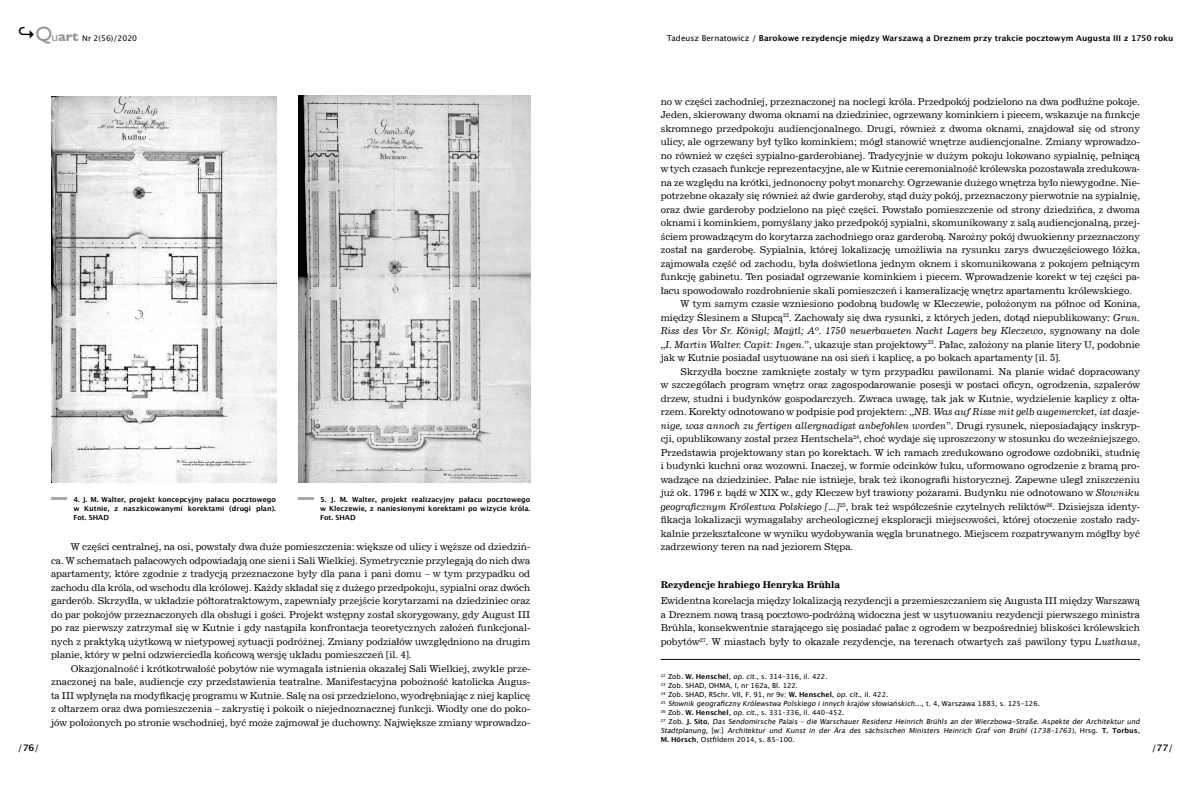
<style>
.page{position:relative;width:1191px;height:794px;background:#fff}
.page>*{position:absolute;margin:0;border:0;box-sizing:border-box;transform-origin:0 0}
.t1{font:9.4px/13.5px "News 702 EU";color:#000;text-align:justify}
.t2{font:italic 9.4px "News 702 EU";color:#000}
.t3{font:700 9.4px "News 702 EU";color:#000}
.t4{font:9px "Lucida Grande";color:#000}
.t5{font:700 8px "Lucida Grande";letter-spacing:.005em;color:#000}
.t6{font:7.8px "Lucida Grande";color:#000}
.t7{font:italic 7px/9px "Lucida Grande";color:#000}
.t8{font:700 7px/9px "Lucida Grande";color:#000;text-align:justify}
.s1{font-weight:700;font-size:18px}
.s2{font-family:"Gill Sans";font-size:20.6px;color:#939598}
.s3{font-family:"Gill Sans";font-size:13.2px;color:#939598}
.s4{font-family:"Gill Sans";font-weight:700;font-size:13.2px;color:#939598}
.s5{font-weight:400}
.s6{font-style:italic}
.s7{font-style:normal}
.s8{font-weight:700;font-style:normal}
.s9{font-weight:700}
</style>
<div class="page">
<hr style="left:660px;top:659px;width:480px;height:1px;background:#000">
<svg style="left:51px;top:497px;width:16px;height:2px"></svg>
<svg style="left:298px;top:497px;width:15px;height:2px"></svg>
<img style="left:51px;top:96px;width:225px;height:386px">
<img style="left:298px;top:96px;width:232px;height:386px">
<p class="t6" style="left:18px;top:34px;width:121px"><span class="s1">↪</span><span class="s2">Q</span><span class="s3">u</span><span class="s4">art</span> Nr 2(56)/2020</p>
<p class="t5" style="left:667px;top:34px;width:508px"><span class="s5">Tadeusz Bernatowicz /</span> Barokowe rezydencje między Warszawą a Dreznem przy trakcie pocztowym Augusta III z 1750 roku</p>
<p class="t1" style="left:660px;top:95px;width:481px">no w części zachodniej, przeznaczonej na noclegi króla. Przedpokój podzielono na dwa podłużne pokoje.</p>
<p class="t1" style="left:660px;top:108px;width:481px">Jeden, skierowany dwoma oknami na dziedziniec, ogrzewany kominkiem i piecem, wskazuje na funkcje</p>
<p class="t1" style="left:660px;top:122px;width:481px">skromnego przedpokoju audiencjonalnego. Drugi, również z dwoma oknami, znajdował się od strony</p>
<p class="t1" style="left:660px;top:135px;width:481px">ulicy, ale ogrzewany był tylko kominkiem; mógł stanowić wnętrze audiencjonalne. Zmiany wprowadzo-</p>
<p class="t1" style="left:660px;top:149px;width:481px">no również w części sypialno-garderobianej. Tradycyjnie w dużym pokoju lokowano sypialnię, pełniącą</p>
<p class="t1" style="left:660px;top:162px;width:481px">w tych czasach funkcje reprezentacyjne, ale w Kutnie ceremonialność królewska pozostawała zredukowa-</p>
<p class="t1" style="left:660px;top:176px;width:481px">na ze względu na krótki, jednonocny pobyt monarchy. Ogrzewanie dużego wnętrza było niewygodne. Nie-</p>
<p class="t1" style="left:660px;top:189px;width:481px">potrzebne okazały się również aż dwie garderoby, stąd duży pokój, przeznaczony pierwotnie na sypialnię,</p>
<p class="t1" style="left:660px;top:203px;width:481px">oraz dwie garderoby podzielono na pięć części. Powstało pomieszczenie od strony dziedzińca, z dwoma</p>
<p class="t1" style="left:660px;top:216px;width:481px">oknami i kominkiem, pomyślany jako przedpokój sypialni, skomunikowany z salą audiencjonalną, przej-</p>
<p class="t1" style="left:660px;top:230px;width:481px">ściem prowadzącym do korytarza zachodniego oraz garderobą. Narożny pokój dwuokienny przeznaczony</p>
<p class="t1" style="left:660px;top:243px;width:481px">został na garderobę. Sypialnia, której lokalizację umożliwia na rysunku zarys dwuczęściowego łóżka,</p>
<p class="t1" style="left:660px;top:257px;width:481px">zajmowała część od zachodu, była doświetlona jednym oknem i skomunikowana z pokojem pełniącym</p>
<p class="t1" style="left:660px;top:270px;width:481px">funkcję gabinetu. Ten posiadał ogrzewanie kominkiem i piecem. Wprowadzenie korekt w tej części pa-</p>
<p class="t1" style="left:660px;top:284px;width:473px">łacu spowodowało rozdrobnienie skali pomieszczeń i kameralizację wnętrz apartamentu królewskiego.</p>
<p class="t1" style="left:680px;top:297px;width:461px">W tym samym czasie wzniesiono podobną budowlę w Kleczewie, położonym na północ od Konina,</p>
<p class="t1" style="left:660px;top:311px;width:481px">między Ślesinem a Słupcą<sup>22</sup>. Zachowały się dwa rysunki, z których jeden, dotąd niepublikowany: <span class="s6">Grun.</span></p>
<p class="t2" style="left:660px;top:325px;width:481px">Riss des Vor Sr. Königl; Maÿtl; Aº. 1750 neuerbaueten Nacht Lagers bey Kleczewo<span class="s7">, sygnowany na dole</span></p>
<p class="t1" style="left:660px;top:338px;width:481px">„<span class="s6">I. Martin Walter. Capit: Ingen.</span>”, ukazuje stan projektowy<sup>23</sup>. Pałac, założony na planie litery U, podobnie</p>
<p class="t1" style="left:660px;top:351px;width:401px">jak w Kutnie posiadał usytuowane na osi sień i kaplicę, a po bokach apartamenty [il. 5].</p>
<p class="t1" style="left:680px;top:365px;width:461px">Skrzydła boczne zamknięte zostały w tym przypadku pawilonami. Na planie widać dopracowany</p>
<p class="t1" style="left:660px;top:378px;width:481px">w szczegółach program wnętrz oraz zagospodarowanie posesji w postaci oficyn, ogrodzenia, szpalerów</p>
<p class="t1" style="left:660px;top:392px;width:481px">drzew, studni i budynków gospodarczych. Zwraca uwagę, tak jak w Kutnie, wydzielenie kaplicy z ołta-</p>
<p class="t1" style="left:660px;top:405px;width:481px">rzem. Korekty odnotowano w podpisie pod projektem: „<span class="s6">NB. Was auf Risse mit gelb augemercket, ist dasje-</span></p>
<p class="t2" style="left:660px;top:419px;width:481px">nige, was annoch zu fertigen allergnadigst anbefohlen worden<span class="s7">”. Drugi rysunek, nieposiadający inskryp-</span></p>
<p class="t1" style="left:660px;top:432px;width:481px">cji, opublikowany został przez Hentschela<sup>24</sup>, choć wydaje się uproszczony w stosunku do wcześniejszego.</p>
<p class="t1" style="left:660px;top:446px;width:481px">Przedstawia projektowany stan po korektach. W ich ramach zredukowano ogrodowe ozdobniki, studnię</p>
<p class="t1" style="left:660px;top:459px;width:481px">i budynki kuchni oraz wozowni. Inaczej, w formie odcinków łuku, uformowano ogrodzenie z bramą pro-</p>
<p class="t1" style="left:660px;top:473px;width:481px">wadzące na dziedziniec. Pałac nie istnieje, brak też ikonografii historycznej. Zapewne uległ zniszczeniu</p>
<p class="t1" style="left:660px;top:486px;width:481px">już ok. 1796 r. bądź w XIX w., gdy Kleczew był trawiony pożarami. Budynku nie odnotowano w <span class="s6">Słowniku</span></p>
<p class="t1" style="left:660px;top:500px;width:481px"><span class="s6">geograficznym Królestwa Polskiego [...]</span><sup>25</sup>, brak też współcześnie czytelnych reliktów<sup>26</sup>. Dzisiejsza identy-</p>
<p class="t1" style="left:660px;top:513px;width:481px">fikacja lokalizacji wymagałaby archeologicznej eksploracji miejscowości, której otoczenie zostało rady-</p>
<p class="t1" style="left:660px;top:527px;width:481px">kalnie przekształcone w wyniku wydobywania węgla brunatnego. Miejscem rozpatrywanym mógłby być</p>
<p class="t1" style="left:660px;top:540px;width:194px">zadrzewiony teren na nad jeziorem Stępa.</p>
<p class="t3" style="left:660px;top:578px;width:181px">Rezydencje hrabiego Henryka Brühla</p>
<p class="t1" style="left:660px;top:594px;width:481px">Ewidentna korelacja między lokalizacją rezydencji a przemieszczaniem się Augusta III między Warszawą a Dreznem nową trasą pocztowo-podróżną widoczna jest w usytuowaniu rezydencji pierwszego ministra Brühla, konsekwentnie starającego się posiadać pałac z ogrodem w bezpośredniej bliskości królewskich pobytów<sup>27</sup>. W miastach były to okazałe rezydencje, na terenach otwartych zaś pawilony typu <span class="s6">Lusthaus</span>,</p>
<p class="t8" style="left:73px;top:495px;width:204px">4. J. M. Walter, projekt koncepcyjny pałacu pocztowego w Kutnie, z naszkicowanymi korektami (drugi plan).<br>Fot. SHAD</p>
<p class="t8" style="left:320px;top:495px;width:212px">5. J. M. Walter, projekt realizacyjny pałacu pocztowego w Kleczewie, z naniesionymi korektami po wizycie króla.<br>Fot. SHAD</p>
<p class="t1" style="left:51px;top:540px;width:481px;text-indent:20px">W części centralnej, na osi, powstały dwa duże pomieszczenia: większe od ulicy i węższe od dziedziń&shy;ca. W schematach pałacowych odpowiadają one sieni i Sali Wielkiej. Symetrycznie przylegają do nich dwa apartamenty, które zgodnie z tradycją przeznaczone były dla pana i pani domu – w tym przypadku od zachodu dla króla, od wschodu dla królowej. Każdy składał się z dużego przedpokoju, sypialni oraz dwóch garderób. Skrzydła, w układzie półtoratraktowym, zapewniały przejście korytarzami na dziedziniec oraz do par pokojów przeznaczonych dla obsługi i gości. Projekt wstępny został skorygowany, gdy August III po raz pierwszy zatrzymał się w Kutnie i gdy nastąpiła konfrontacja teoretycznych założeń funkcjonal&shy;nych z praktyką użytkową w nietypowej sytuacji podróżnej. Zmiany podziałów uwzględniono na drugim planie, który w pełni odzwierciedla końcową wersję układu pomieszczeń [il. 4].</p>
<p class="t1" style="left:51px;top:662px;width:481px;text-indent:20px">Okazjonalność i krótkotrwałość pobytów nie wymagała istnienia okazałej Sali Wielkiej, zwykle prze&shy;znaczonej na bale, audiencje czy przedstawienia teatralne. Manifestacyjna pobożność katolicka Augus&shy;ta III wpłynęła na modyfikację programu w Kutnie. Salę na osi przedzielono, wyodrębniając z niej kaplicę z ołtarzem oraz dwa pomieszczenia – zakrystię i pokoik o niejednoznacznej funkcji. Wiodły one do poko&shy;jów położonych po stronie wschodniej, być może zajmował je duchowny. Największe zmiany wprowadzo-</p>
<p class="t7" style="left:660px;top:672px;width:483px"><sup>22</sup> <span class="s7">Zob.</span> <span class="s8">W. Henschel</span><span class="s7">,</span> op.cit<span class="s7">., s. 314–316, il. 422.<br></span><sup>23</sup> <span class="s7">Zob. SHAD, OHMA, I, nr 162a, Bl. 122.<br></span><sup>24</sup> <span class="s7">Zob. SHAD, RSchr. VII, F. 91, nr 9v;</span> <span class="s8">W. Henschel</span><span class="s7">,</span> op.cit.<span class="s7">, il. 422.<br></span><sup>2</sup> <sup>5</sup> Słownik geograficznyKrólewstwaPolskiego iinnych krajów słowiańskich...<span class="s7">, t . 4 , Wa r s z awa 1 8 8 3 , s . 1 2 5 – 1 2 6 .<br></span><sup>26</sup> <span class="s7">Zob.</span> <span class="s8">W. Henschel</span><span class="s7">,</span> op.cit.<span class="s7">, s. 331–336, il. 440–452.<br></span><sup>2</sup> <sup>7</sup> <span class="s7">Z o b .</span> <span class="s8">J . S i t o</span> <span class="s7">,</span> Das Sendomirsche Palais – die Warschauer Residenz Heinrich Brühls an der Wierzbowa-Straße. Aspekte der Architektur und Stadtplanung<span class="s7">, [w : ]</span> Architektur und Kunst in der Ära des sächsischen Ministers Heinrich Graf von Brühl (1738–1763)<span class="s7">, H r s g .</span> <span class="s8">T. To r b u s</span> <span class="s7">, </span><span class="s8">M. Hörsch</span><span class="s7">, Ostfildern 2014, s. 85–100.</span></p>
<p class="t4" style="left:18px;top:743px;width:23px">/<span class="s9">76</span>/</p>
<p class="t4" style="left:1151px;top:743px;width:23px">/<span class="s9">77</span>/</p>
</div>
